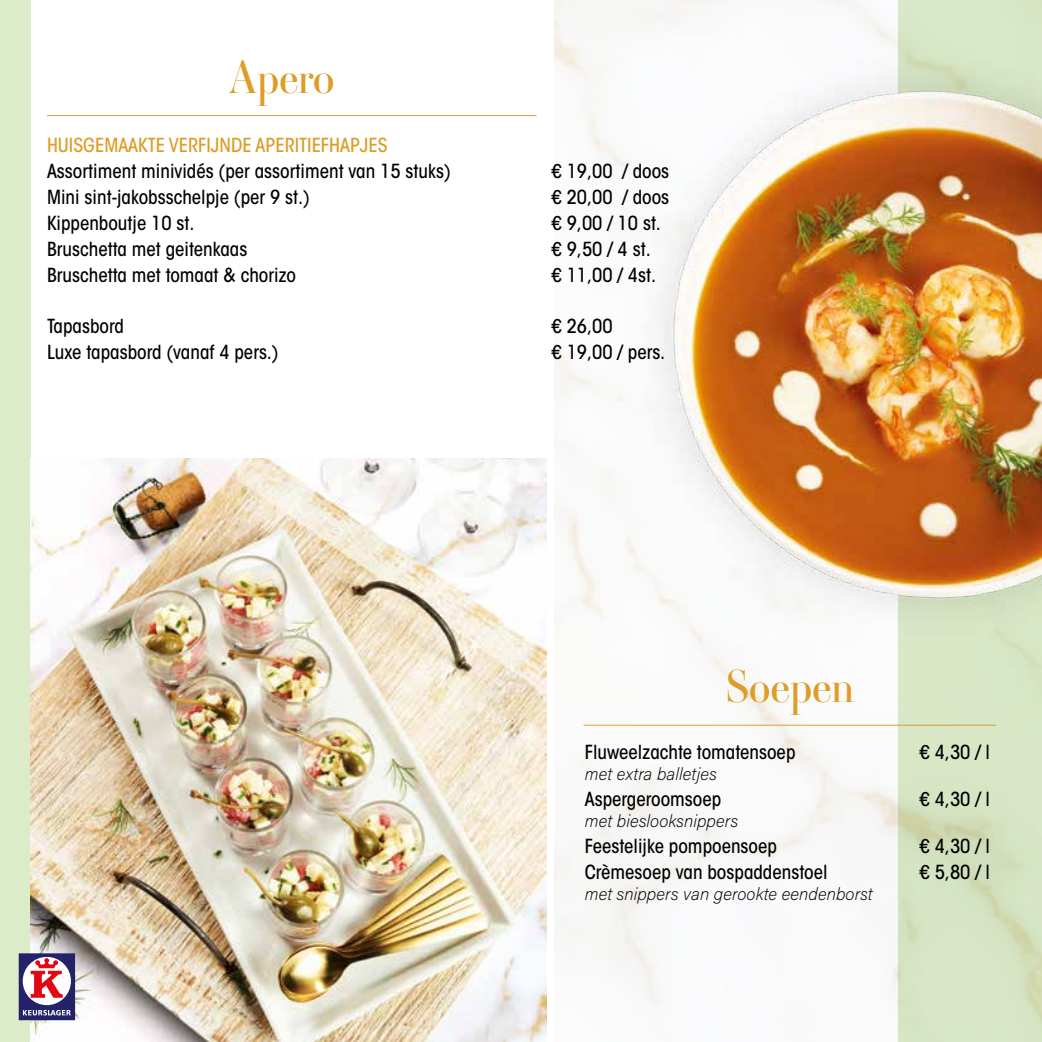
<style>
.page{position:relative;width:1042px;height:1042px;background:#fff}
.page>*{position:absolute;margin:0;border:0;box-sizing:border-box;transform-origin:0 0}
.t1{font:45.5px "Ambroise Std";color:#dd9d28}
.t2{font:500 condensed 19.25px "ITC Avant Garde Std";color:#000}
.t3{font:500 condensed 19.25px "ITC Avant Garde Std";color:#dd9d28}
.t4{font:17.5px "Acumin Variable Concept";color:#000}
</style>
<div class="page">
<div style="left:0;top:0;width:31px;height:1042px;background:#dcebc8"></div>
<svg style="left:898px;top:0;width:144px;height:1042px;background:#d6e4c2"></svg>
<hr style="left:47px;top:115px;width:489px;height:1px;background:#dd9d28">
<hr style="left:583px;top:725px;width:413px;height:1px;background:#dd9d28">
<img style="left:31px;top:458px;width:516px;height:584px">
<svg style="left:19px;top:953px;width:56px;height:67px"></svg>
<img style="left:635px;top:30px;width:407px;height:631px">
<h1 class="t1" style="left:229px;top:48px;width:107px">Apero</h1>
<p class="t3" style="left:47px;top:133px;width:342px">HUISGEMAAKTE VERFIJNDE APERITIEFHAPJES</p>
<p class="t2" style="left:47px;top:159px;width:405px">Assortiment minividés (per assortiment van 15 stuks)</p>
<p class="t2" style="left:551px;top:159px;width:120px">€ 19,00 / doos</p>
<p class="t2" style="left:47px;top:185px;width:264px">Mini sint-jakobsschelpje (per 9 st.)</p>
<p class="t2" style="left:551px;top:185px;width:120px">€ 20,00 / doos</p>
<p class="t2" style="left:47px;top:211px;width:149px">Kippenboutje 10 st.</p>
<p class="t2" style="left:551px;top:211px;width:111px">€ 9,00 / 10 st.</p>
<p class="t2" style="left:47px;top:237px;width:202px">Bruschetta met geitenkaas</p>
<p class="t2" style="left:551px;top:237px;width:101px">€ 9,50 / 4 st.</p>
<p class="t2" style="left:47px;top:263px;width:251px">Bruschetta met tomaat &amp; chorizo</p>
<p class="t2" style="left:551px;top:263px;width:107px">€ 11,00 / 4st.</p>
<p class="t2" style="left:47px;top:315px;width:78px">Tapasbord</p>
<p class="t2" style="left:551px;top:315px;width:63px">€ 26,00</p>
<p class="t2" style="left:47px;top:341px;width:233px">Luxe tapasbord (vanaf 4 pers.)</p>
<p class="t2" style="left:551px;top:341px;width:116px">€ 19,00 / pers.</p>
<h1 class="t1" style="left:726px;top:658px;width:130px">Soepen</h1>
<p class="t2" style="left:585px;top:740px;width:212px">Fluweelzachte tomatensoep</p>
<p class="t2" style="left:919px;top:740px;width:72px">€ 4,30 / l</p>
<p class="t4" style="left:585px;top:761px;width:134px">met extra balletjes</p>
<p class="t2" style="left:585px;top:787px;width:138px">Aspergeroomsoep</p>
<p class="t2" style="left:919px;top:787px;width:72px">€ 4,30 / l</p>
<p class="t4" style="left:585px;top:808px;width:155px">met bieslooksnippers</p>
<p class="t2" style="left:585px;top:834px;width:194px">Feestelijke pompoensoep</p>
<p class="t2" style="left:919px;top:834px;width:72px">€ 4,30 / l</p>
<p class="t2" style="left:585px;top:860px;width:244px">Crèmesoep van bospaddenstoel</p>
<p class="t2" style="left:919px;top:860px;width:72px">€ 5,80 / l</p>
<p class="t4" style="left:585px;top:881px;width:289px">met snippers van gerookte eendenborst</p>
</div>
